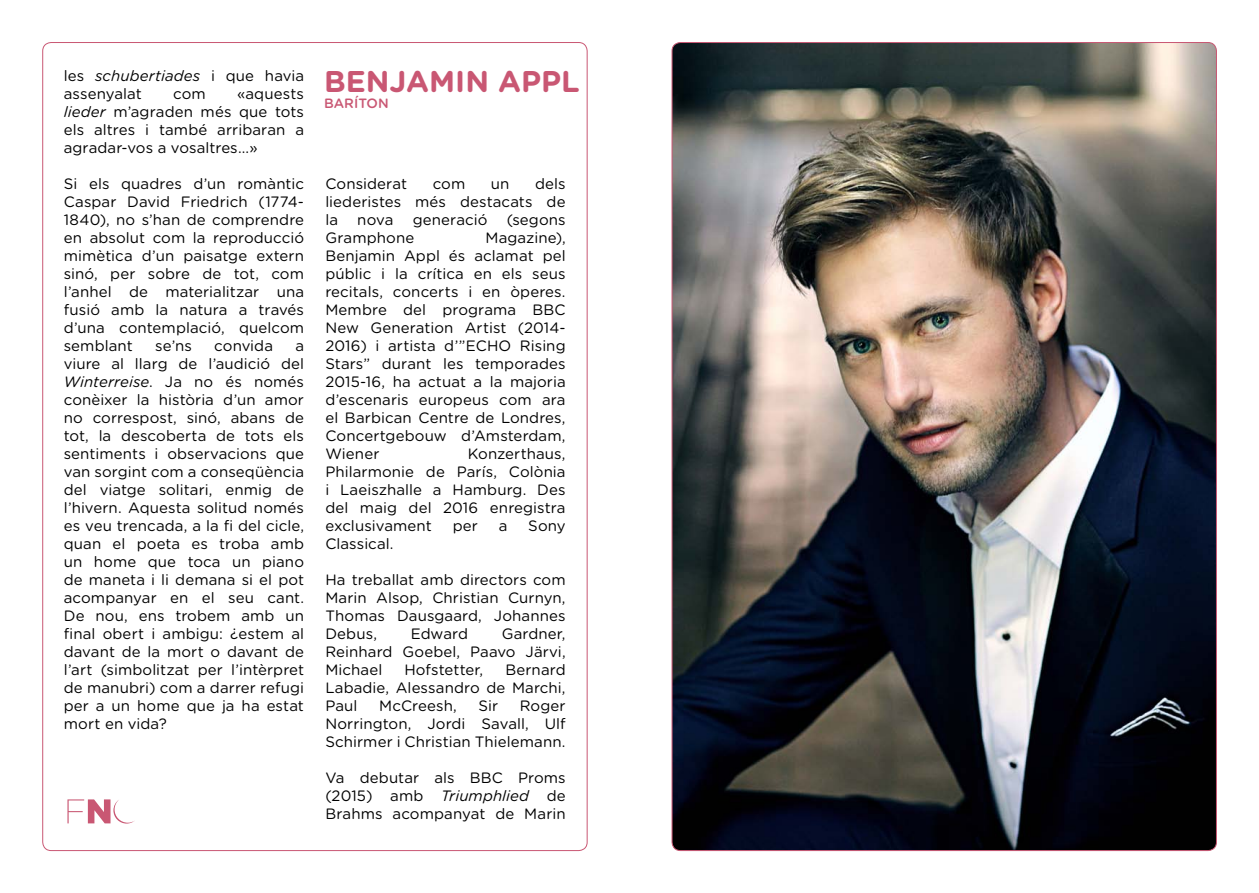
<style>
.page{position:relative;width:1259px;height:893px;background:#fff}
.page>*{position:absolute;margin:0;border:0;box-sizing:border-box;transform-origin:0 0}
.t1{font:700 30px "Gotham Rounded";color:#c95773}
.t2{font:15px/18px "Gotham Rounded";letter-spacing:.005em;color:#000;text-align:justify}
.t3{font:500 13.5px "Gotham Rounded";color:#c95773}
.s1{font-style:italic}
</style>
<div class="page">
<img style="left:672px;top:43px;width:544px;height:808px">
<svg style="left:67px;top:799px;width:67px;height:25px"></svg>
<p class="t2" style="left:64px;top:66px;width:242px">les <span class="s1">schubertiades</span> i que havia assenyalat</p>
<p class="t2" style="left:64px;top:84px;width:242px;text-indent:173px">«aquests <span class="s1">lieder</span> m’agraden més que tots els altres i també arribaran a agradar-vos a vosaltres...»</p>
<p class="t2" style="left:64px;top:174px;width:242px">Si els quadres d’un romàntic Caspar David Friedrich (1774- 1840), no s’han de comprendre en absolut com la reproducció mimètica d’un paisatge extern sinó, per sobre de tot, com l’anhel de materialitzar una fusió amb la natura a través d’una contemplació, quelcom semblant</p>
<p class="t2" style="left:173px;top:84px;width:34px">com</p>
<p class="t2" style="left:155px;top:336px;width:38px">se’ns</p>
<p class="t2" style="left:214px;top:336px;width:60px">convida</p>
<p class="t2" style="left:64px;top:336px;width:242px;text-indent:232px">a viure al llarg de l’audició del <span class="s1">Winterreise</span>. Ja no és només conèixer la història d’un amor no correspost, sinó, abans de tot, la descoberta de tots els sentiments i observacions que van sorgint com a conseqüència del viatge solitari, enmig de l’hivern. Aquesta solitud només es veu trencada, a la fi del cicle, quan el poeta es troba amb un home que toca un piano de maneta i li demana si el pot acompanyar en el seu cant.<br>De nou, ens trobem amb un final obert i ambigu: ¿estem al davant de la mort o davant de l’art (simbolitzat per l’intèrpret de manubri) com a darrer refugi per a un home que ja ha estat mort en vida?</p>
<h1 class="t1" style="left:324px;top:59px;width:257px">BENJAMIN APPL</h1>
<p class="t3" style="left:324px;top:94px;width:66px">BARÍTON</p>
<p class="t2" style="left:325px;top:174px;width:83px">Considerat</p>
<p class="t2" style="left:433px;top:174px;width:34px">com</p>
<p class="t2" style="left:491px;top:174px;width:20px">un</p>
<p class="t2" style="left:325px;top:174px;width:242px;text-indent:210px">dels liederistes més destacats de la</p>
<p class="t2" style="left:357px;top:210px;width:38px">nova</p>
<p class="t2" style="left:413px;top:210px;width:76px">generació</p>
<p class="t2" style="left:507px;top:210px;width:60px">(segons</p>
<p class="t2" style="left:325px;top:228px;width:90px">Gramphone</p>
<p class="t2" style="left:325px;top:228px;width:242px;text-indent:160px">Magazine), Benjamin Appl és aclamat pel públic i la crítica en els seus recitals, concerts i en òperes.<br>Membre del programa BBC New Generation Artist (2014- 2016) i artista d’”ECHO Rising Stars” durant les temporades 2015-16, ha actuat a la majoria d’escenaris europeus com ara el Barbican Centre de Londres, Concertgebouw d’Amsterdam, Wiener</p>
<p class="t2" style="left:325px;top:444px;width:242px;text-indent:142px">Konzerthaus, Philarmonie de París, Colònia i Laeiszhalle a Hamburg. Des del maig del 2016 enregistra exclusivament</p>
<p class="t2" style="left:453px;top:516px;width:27px">per</p>
<p class="t2" style="left:499px;top:516px;width:10px">a</p>
<p class="t2" style="left:528px;top:516px;width:39px">Sony</p>
<p class="t2" style="left:325px;top:534px;width:70px">Classical.</p>
<p class="t2" style="left:325px;top:570px;width:242px">Ha treballat amb directors com Marin Alsop, Christian Curnyn, Thomas Dausgaard, Johannes Debus,</p>
<p class="t2" style="left:325px;top:624px;width:242px;text-indent:176px">Gardner, Reinhard Goebel, Paavo Järvi, Michael</p>
<p class="t2" style="left:411px;top:624px;width:59px">Edward</p>
<p class="t2" style="left:325px;top:660px;width:242px;text-indent:180px">Bernard Labadie, Alessandro de Marchi, Paul</p>
<p class="t2" style="left:404px;top:660px;width:80px">Hofstetter,</p>
<p class="t2" style="left:379px;top:696px;width:79px">McCreesh,</p>
<p class="t2" style="left:478px;top:696px;width:21px">Sir</p>
<p class="t2" style="left:325px;top:696px;width:242px;text-indent:194px">Roger Norrington, Jordi Savall, Ulf Schirmer i Christian Thielemann.</p>
<p class="t2" style="left:325px;top:768px;width:242px">Va debutar als BBC Proms (2015) amb <span class="s1">Triumphlied</span> de Brahms acompanyat de Marin</p>
</div>
